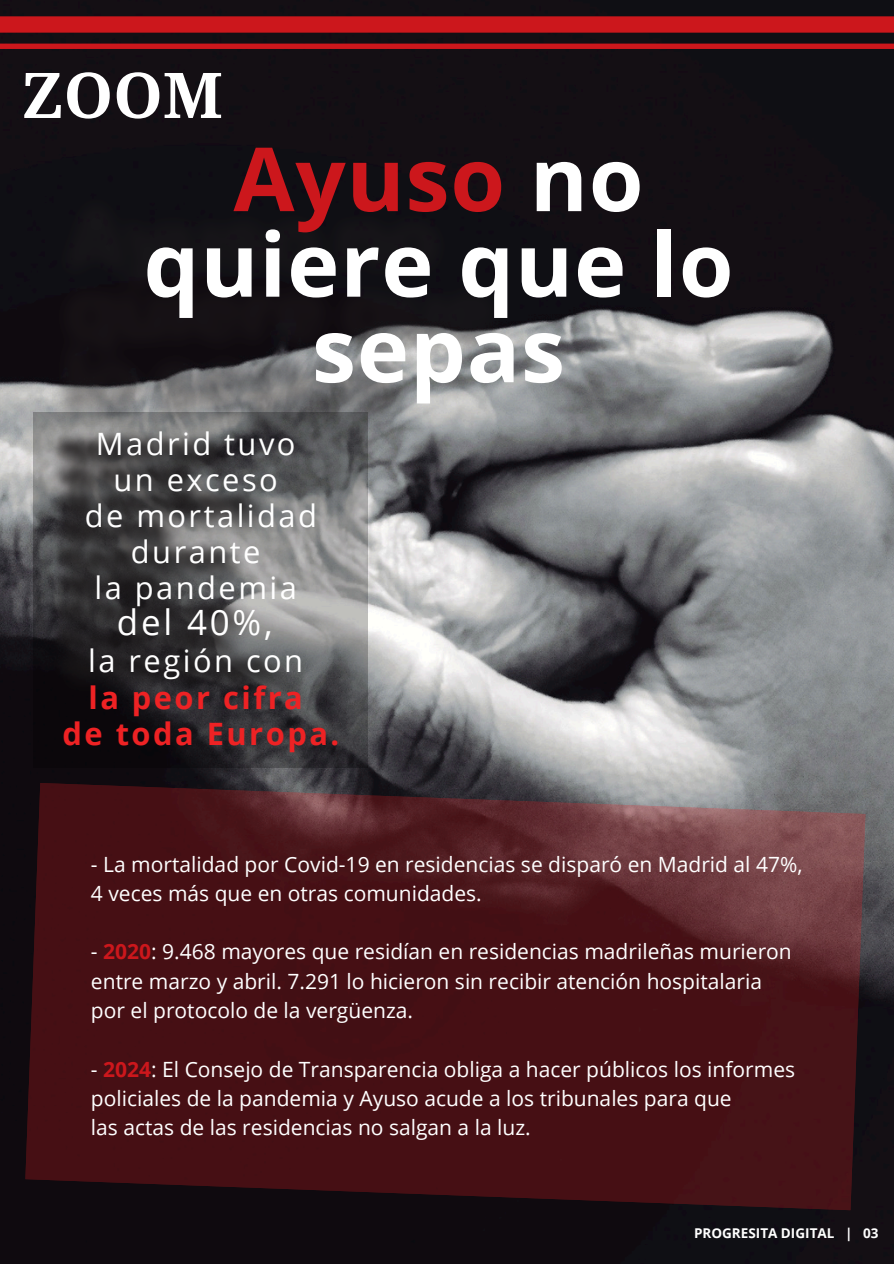
<style>
.page{position:relative;width:894px;height:1264px;background:#fff}
.page>*{position:absolute;margin:0;border:0;box-sizing:border-box;transform-origin:0 0}
.t1{font:700 88.5px/85.5px "Open Sans";letter-spacing:.01em;color:#fff;text-align:center}
.t2{font:700 63px "Droid Serif";color:#fff}
.t3{font:34.95px "Open Sans";color:#fff}
.t4{font:30.9px/36px "Open Sans";letter-spacing:.08em;color:#fff;text-align:center}
.t5{font:700 30.9px/36.6px "Open Sans";letter-spacing:.08em;color:#ee2224;text-align:center}
.t6{font:21px/29.2px "Open Sans";color:#fff}
.t7{font:700 13.5px "Open Sans";color:#fff}
.s1{color:#cc171c}
.s2{font-weight:400;color:#fff}
.s3{font-weight:700;color:#cc171c}
</style>
<div class="page">
<img style="left:0;top:0;width:893px;height:1263px">
<svg style="left:0;top:16px;width:893px;height:33px;background:#8c1419"></svg>
<svg style="left:25px;top:783px;width:840px;height:427px;background:#4a191d"></svg>
<img style="left:39px;top:167px;width:498px;height:293px">
<svg style="left:34px;top:412px;width:334px;height:355px;background:#4d4c4e"></svg>
<h1 class="t2" style="left:22px;top:59px;width:203px">ZOOM</h1>
<p class="t1" style="left:143px;top:134px;width:591px"><span class="s1">Ayuso</span> no quiere que lo sepas</p>
<p class="t4" style="left:85px;top:425px;width:234px">Madrid tuvo un exceso<br>de mortalidad durante<br>la pandemia</p>
<p class="t3" style="left:117px;top:597px;width:157px">del 40%,</p>
<p class="t5" style="left:63px;top:641px;width:278px"><span class="s2">la región con<br></span>la peor cifra<br>de toda Europa.</p>
<p class="t6" style="left:91px;top:848px;width:712px">- La mortalidad por Covid-19 en residencias se disparó en Madrid al 47%,<br>4 veces más que en otras comunidades.</p>
<p class="t6" style="left:91px;top:936px;width:702px">- <span class="s3">2020</span>: 9.468 mayores que residían en residencias madrileñas murieron entre marzo y abril. 7.291 lo hicieron sin recibir atención hospitalaria por el protocolo de la vergüenza.</p>
<p class="t6" style="left:91px;top:1053px;width:705px">- <span class="s3">2024</span>: El Consejo de Transparencia obliga a hacer públicos los informes policiales de la pandemia y Ayuso acude a los tribunales para que<br>las actas de las residencias no salgan a la luz.</p>
<h2 class="t7" style="left:693px;top:1223px;width:186px">PROGRESITA DIGITAL | 03</h2>
</div>
